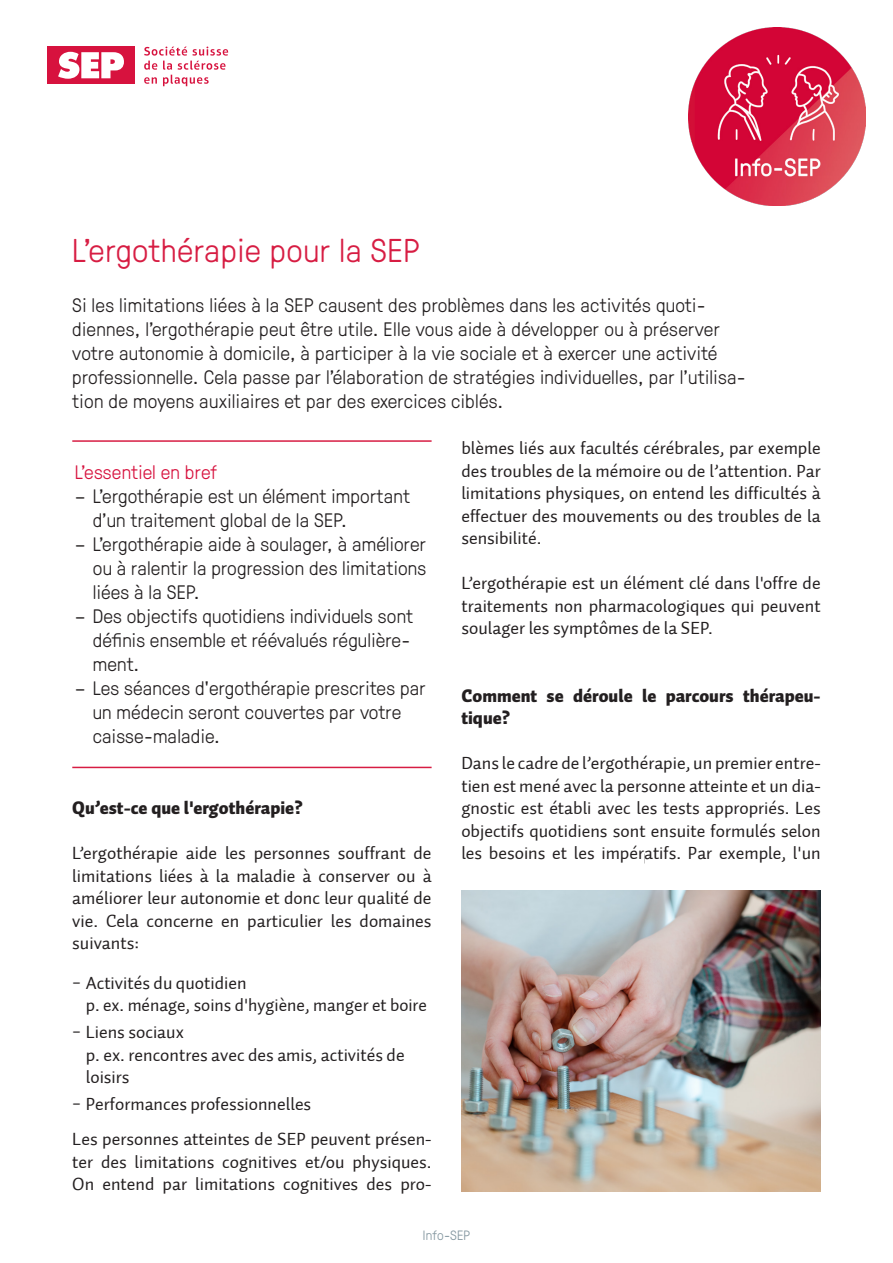
<style>
.page{position:relative;width:893px;height:1263px;background:#fff}
.page>*{position:absolute;margin:0;border:0;box-sizing:border-box;transform-origin:0 0}
.t1{font:300 33px "GT Pressura";letter-spacing:.015em;color:#d71d43}
.t2{font:300 19.5px/24px "GT Pressura";letter-spacing:.01em;color:#231f20}
.t3{font:300 19.5px "GT Pressura";letter-spacing:.01em;color:#d7123e}
.t4{font:18px/22.5px "Auto 2 Regular LF";color:#231f20;text-align:justify}
.t5{font:18px/22.5px "Auto 2 Black LF";color:#231f20}
.t6{font:300 13.5px "GT Pressura";letter-spacing:.015em;color:#83969f}
</style>
<div class="page">
<img style="left:688px;top:28px;width:178px;height:177px">
<div style="left:47px;top:46px;width:88px;height:38px;background:#d7123e"></div>
<svg style="left:144px;top:47px;width:84px;height:39px"></svg>
<svg style="left:58px;top:52px;width:66px;height:27px"></svg>
<hr style="left:72px;top:440px;width:360px;height:2px;background:#d71d43">
<hr style="left:72px;top:767px;width:360px;height:1px;background:#d71d43">
<img style="left:461px;top:891px;width:360px;height:300px">
<p class="t1" style="left:72px;top:227px;width:349px">L’ergothérapie pour la SEP</p>
<p class="t2" style="left:72px;top:292px;width:675px">Si les limitations liées à la SEP causent des problèmes dans les activités quoti&shy;diennes, l’ergothérapie peut être utile. Elle vous aide à développer ou à préserver votre autonomie à domicile, à participer à la vie sociale et à exercer une activité professionnelle. Cela passe par l’élaboration de stratégies individuelles, par l’utilisa&shy;tion de moyens auxiliaires et par des exercices ciblés.</p>
<p class="t3" style="left:75px;top:458px;width:144px">L’essentiel en bref</p>
<p class="t2" style="left:93px;top:483px;width:319px;text-indent:-18px">– L’ergothérapie est un élément important d’un traitement global de la SEP.</p>
<p class="t2" style="left:93px;top:531px;width:335px;text-align:justify;text-indent:-18px">– L’ergothérapie aide à soulager, à améliorer ou à ralentir la progression des limitations liées à la SEP.</p>
<p class="t2" style="left:93px;top:603px;width:322px;text-indent:-18px">– Des objectifs quotidiens individuels sont définis ensemble et réévalués régulière&shy;ment.</p>
<p class="t2" style="left:93px;top:675px;width:335px;text-indent:-18px">– Les séances d'ergothérapie prescrites par un médecin seront couvertes par votre caisse-maladie.</p>
<p class="t5" style="left:72px;top:798px;width:232px">Qu’est-ce que l'ergothérapie?</p>
<p class="t4" style="left:72px;top:842px;width:361px">L’ergothérapie aide les personnes souffrant de limitations liées à la maladie à conserver ou à améliorer leur autonomie et donc leur qualité de vie. Cela concerne en particulier les domaines suivants:</p>
<p class="t4" style="left:86px;top:972px;width:343px;text-indent:-14px">− Activités du quotidien<br>p. ex. ménage, soins d'hygiène, manger et boire</p>
<p class="t4" style="left:86px;top:1021px;width:320px;text-align:left;text-indent:-14px">− Liens sociaux<br>p. ex. rencontres avec des amis, activités de loisirs</p>
<p class="t4" style="left:72px;top:1093px;width:241px">− Performances professionnelles</p>
<p class="t4" style="left:72px;top:1128px;width:361px">Les personnes atteintes de SEP peuvent présen&shy;ter des limitations cognitives et/ou physiques.<br>On entend par limitations cognitives des pro-</p>
<p class="t4" style="left:461px;top:437px;width:361px">blèmes liés aux facultés cérébrales, par exemple des troubles de la mémoire ou de l’attention. Par limitations physiques, on entend les difficultés à effectuer des mouvements ou des troubles de la sensibilité.</p>
<p class="t4" style="left:461px;top:572px;width:361px">L’ergothérapie est un élément clé dans l'offre de traitements non pharmacologiques qui peuvent soulager les symptômes de la SEP.</p>
<p class="t5" style="left:461px;top:685px;width:361px">Comment se déroule le parcours thérapeu&shy;tique?</p>
<p class="t4" style="left:461px;top:752px;width:361px">Dans le cadre de l’ergothérapie, un premier entre&shy;tien est mené avec la personne atteinte et un dia&shy;gnostic est établi avec les tests appropriés. Les objectifs quotidiens sont ensuite formulés selon les besoins et les impératifs. Par exemple, l'un</p>
<p class="t6" style="left:423px;top:1226px;width:49px">Info-SEP</p>
</div>
